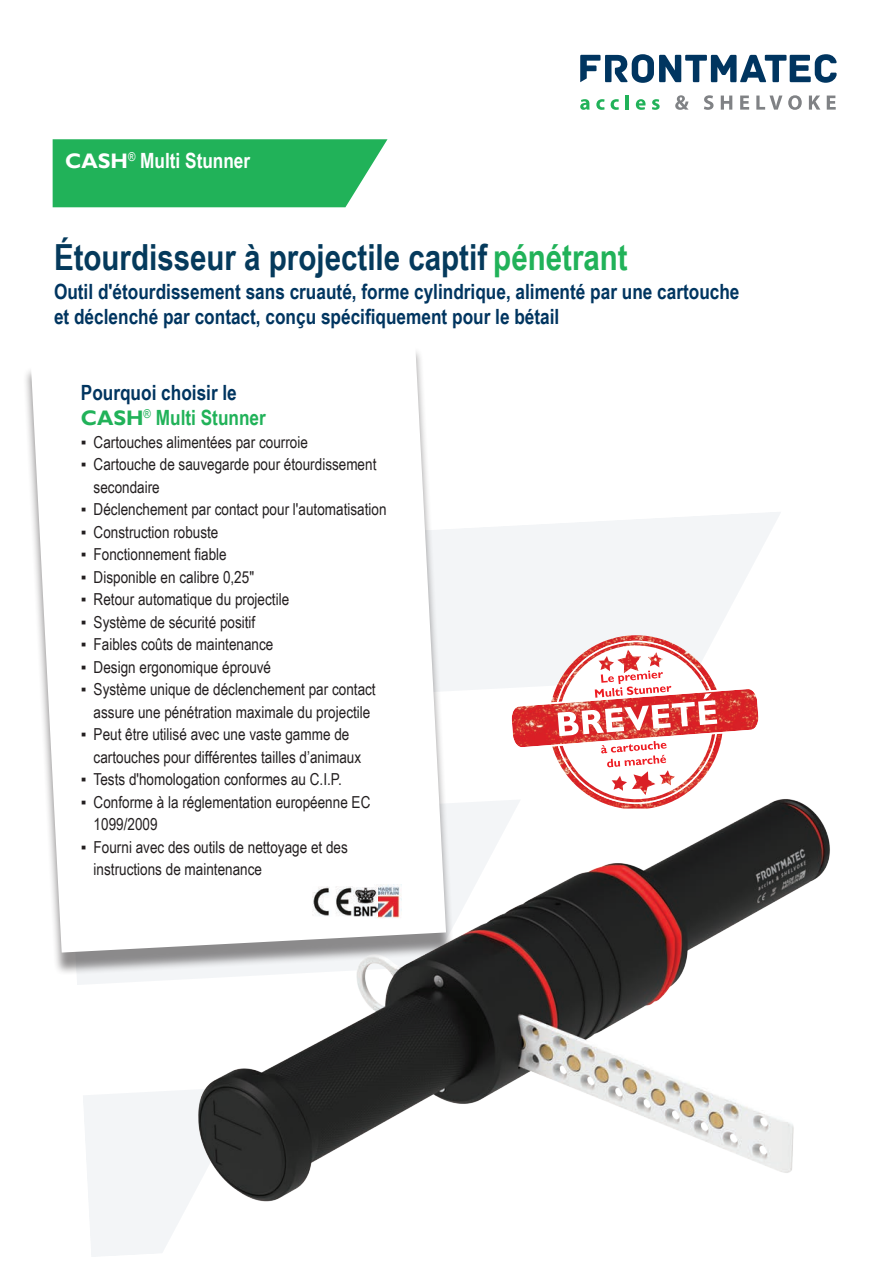
<style>
.page{position:relative;width:893px;height:1263px;background:#fff}
.page>*{position:absolute;margin:0;border:0;box-sizing:border-box;transform-origin:0 0}
.t1{font:700 36px "Arial Narrow";color:#053a5c}
.t2{font:700 21px/25.2px "Arial Narrow";color:#003560}
.t3{font:700 21px "Arial Narrow";color:#fff}
.t4{font:16.5px/22.5px "Arial Narrow";color:#231f20}
.s1{font-family:"Gill Sans"}
.s2{color:#21b259}
.s3{font-family:"Gill Sans";color:#21b259}
</style>
<div class="page">
<svg style="left:454px;top:512px;width:327px;height:179px;fill:#f3f5f7"></svg>
<svg style="left:83px;top:1090px;width:101px;height:167px"></svg>
<svg style="left:580px;top:54px;width:257px;height:29px"></svg>
<svg style="left:580px;top:99px;width:10px;height:11px"></svg>
<svg style="left:596px;top:99px;width:9px;height:11px"></svg>
<svg style="left:611px;top:99px;width:8px;height:11px"></svg>
<hr style="left:626px;top:95px;width:3px;height:15px;background:#21b259">
<svg style="left:636px;top:99px;width:9px;height:11px"></svg>
<svg style="left:652px;top:99px;width:8px;height:11px"></svg>
<svg style="left:675px;top:95px;width:14px;height:15px"></svg>
<svg style="left:704px;top:95px;width:9px;height:15px"></svg>
<svg style="left:721px;top:96px;width:11px;height:14px"></svg>
<svg style="left:740px;top:96px;width:9px;height:14px"></svg>
<svg style="left:756px;top:96px;width:26px;height:14px"></svg>
<svg style="left:788px;top:95px;width:14px;height:15px"></svg>
<svg style="left:809px;top:96px;width:11px;height:14px"></svg>
<svg style="left:827px;top:96px;width:9px;height:14px"></svg>
<img style="left:184px;top:799px;width:646px;height:412px">
<img style="left:551px;top:635px;width:171px;height:173px">
<img style="left:557px;top:641px;width:160px;height:163px">
<img style="left:559px;top:642px;width:156px;height:160px">
<img style="left:617px;top:650px;width:24px;height:20px">
<img style="left:632px;top:771px;width:23px;height:24px">
<img style="left:648px;top:652px;width:15px;height:15px">
<img style="left:599px;top:656px;width:15px;height:14px">
<img style="left:660px;top:770px;width:15px;height:15px">
<img style="left:612px;top:776px;width:15px;height:15px">
<img style="left:510px;top:687px;width:249px;height:62px">
<svg style="left:558px;top:670px;width:159px;height:97px"></svg>
<svg style="left:53px;top:139px;width:334px;height:68px;background:#2fb663"></svg>
<div style="left:23px;top:347px;width:431px;height:628px;background:#231f20;opacity:.5"></div>
<svg style="left:31px;top:347px;width:415px;height:605px"></svg>
<img style="left:375px;top:884px;width:26px;height:36px">
<img style="left:313px;top:887px;width:64px;height:29px">
<p class="t3" style="left:65px;top:144px;width:186px"><span class="s1">CASH</span><sup>®</sup> Multi Stunner</p>
<h1 class="t1" style="left:54px;top:230px;width:575px">Étourdisseur à projectile captif <span class="s2">pénétrant</span></h1>
<p class="t2" style="left:54px;top:278px;width:687px">Outil d'étourdissement sans cruauté, forme cylindrique, alimenté par une cartouche et déclenché par contact, conçu spécifiquement pour le bétail</p>
<p class="t2" style="left:81px;top:379px;width:186px">Pourquoi choisir le<br><span class="s3">CASH</span><sup>®</sup> <span class="s2">Multi Stunner</span></p>
<p class="t4" style="left:81px;top:430px;width:229px">▪ Cartouches alimentées par courroie</p>
<p class="t4" style="left:94px;top:452px;width:284px;text-indent:-13px">▪ Cartouche de sauvegarde pour étourdissement secondaire</p>
<p class="t4" style="left:81px;top:497px;width:307px">▪ Déclenchement par contact pour l'automatisation</p>
<p class="t4" style="left:81px;top:520px;width:139px">▪ Construction robuste</p>
<p class="t4" style="left:81px;top:542px;width:147px">▪ Fonctionnement fiable</p>
<p class="t4" style="left:81px;top:565px;width:175px">▪ Disponible en calibre 0,25"</p>
<p class="t4" style="left:81px;top:587px;width:210px">▪ Retour automatique du projectile</p>
<p class="t4" style="left:81px;top:610px;width:176px">▪ Système de sécurité positif</p>
<p class="t4" style="left:81px;top:632px;width:194px">▪ Faibles coûts de maintenance</p>
<p class="t4" style="left:81px;top:655px;width:192px">▪ Design ergonomique éprouvé</p>
<p class="t4" style="left:81px;top:677px;width:296px;text-align:center">▪ Système unique de déclenchement par contact assure une pénétration maximale du projectile</p>
<p class="t4" style="left:94px;top:722px;width:269px;text-indent:-13px">▪ Peut être utilisé avec une vaste gamme de cartouches pour différentes tailles d’animaux</p>
<p class="t4" style="left:81px;top:767px;width:263px">▪ Tests d'homologation conformes au C.I.P.</p>
<p class="t4" style="left:94px;top:790px;width:278px;text-indent:-13px">▪ Conforme à la réglementation européenne EC<br>1099/2009</p>
<p class="t4" style="left:94px;top:835px;width:256px;text-indent:-13px">▪ Fourni avec des outils de nettoyage et des instructions de maintenance</p>
</div>
